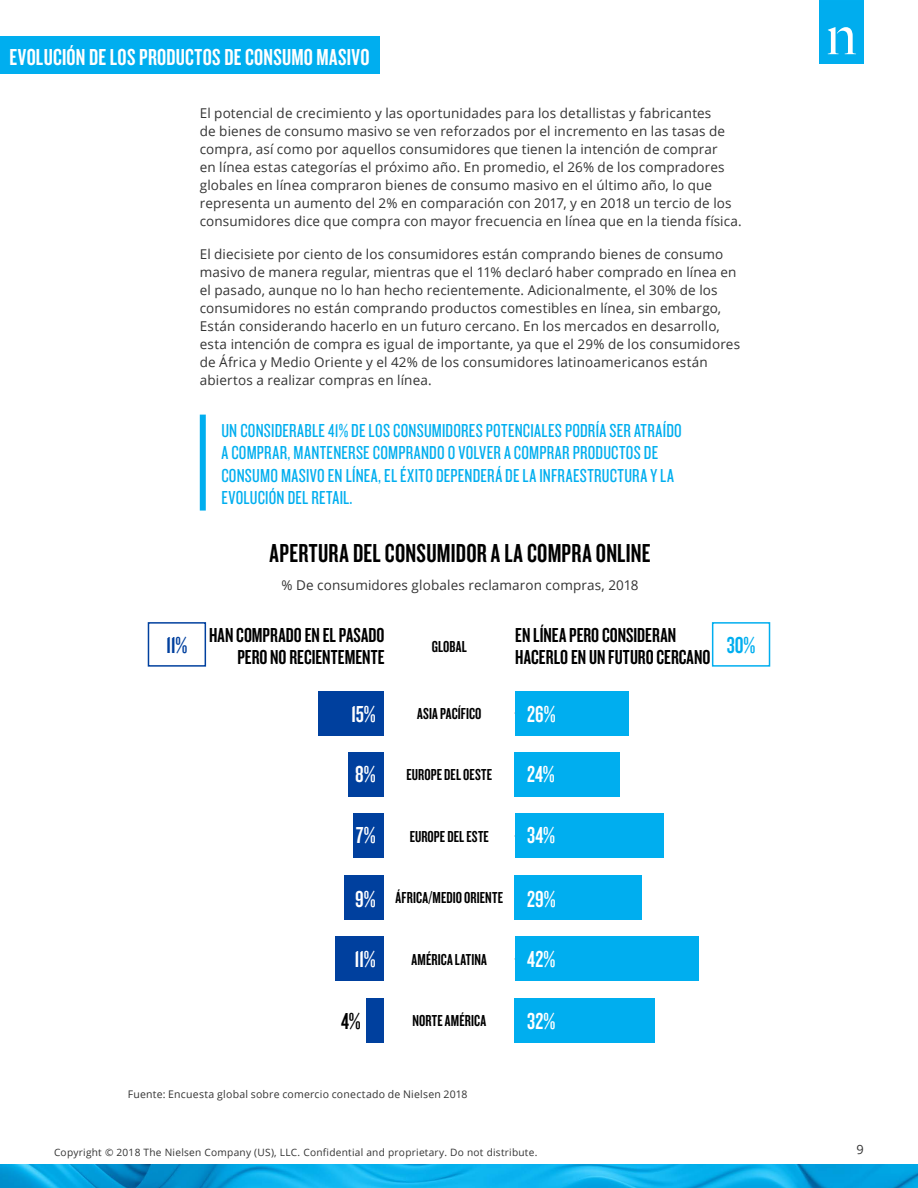
<style>
.page{position:relative;width:918px;height:1188px;background:#fff}
.page>*{position:absolute;margin:0;border:0;box-sizing:border-box;transform-origin:0 0}
.title_of_content{font:27px "Knockout 48 Featherweight";letter-spacing:.01em;color:#000}
.t1{font:24px "Knockout 48 Featherweight";letter-spacing:.01em;color:#fff}
.t2{font:24px "Knockout 48 Featherweight";color:#00409e}
.t3{font:24px "Knockout 48 Featherweight";color:#00aeef}
.t4{font:24px "Knockout 48 Featherweight";color:#000}
.t5{font:21px/22.5px "Knockout 48 Featherweight";color:#000}
.title_of_content-2{font:19.5px/22.5px "Knockout 28 Junior Feathrwt";letter-spacing:.015em;color:#00aeef}
.t6{font:16.5px "Knockout 48 Featherweight";letter-spacing:.005em;color:#000}
.body_text{font:13.5px/18px "Open Sans";letter-spacing:.01em;color:#333}
.t7{font:12.75px "Open Sans";color:#333}
.body_text-2{font:10.5px "Open Sans";letter-spacing:.02em;color:#333}
.t8{font:10.2px "Open Sans";letter-spacing:.025em;color:#333}
</style>
<div class="page">
<img style="left:0;top:1164px;width:918px;height:24px">
<div style="left:820px;top:0;width:44px;height:63px;background:#00adee"></div>
<svg style="left:828px;top:27px;width:28px;height:27px"></svg>
<div style="left:712px;top:622px;width:58px;height:45px;border:2px solid #00aeef"></div>
<div style="left:148px;top:622px;width:58px;height:45px;border:2px solid #00409e"></div>
<div style="left:515px;top:691px;width:114px;height:44px;background:#00aeef"></div>
<div style="left:515px;top:752px;width:105px;height:45px;background:#00aeef"></div>
<div style="left:515px;top:814px;width:149px;height:44px;background:#00aeef"></div>
<div style="left:515px;top:875px;width:127px;height:45px;background:#00aeef"></div>
<div style="left:515px;top:937px;width:184px;height:44px;background:#00aeef"></div>
<div style="left:515px;top:998px;width:140px;height:44px;background:#00aeef"></div>
<div style="left:318px;top:691px;width:66px;height:44px;background:#00409e"></div>
<div style="left:349px;top:752px;width:35px;height:45px;background:#00409e"></div>
<div style="left:353px;top:814px;width:31px;height:44px;background:#00409e"></div>
<div style="left:344px;top:875px;width:40px;height:45px;background:#00409e"></div>
<div style="left:336px;top:937px;width:48px;height:44px;background:#00409e"></div>
<div style="left:366px;top:998px;width:18px;height:44px;background:#00409e"></div>
<div style="left:0;top:37px;width:379px;height:37px;background:#00aeef"></div>
<div style="left:200px;top:415px;width:6px;height:96px;background:#00aeef"></div>
<p class="t1" style="left:9px;top:42px;width:362px">EVOLUCIÓN DE LOS PRODUCTOS DE CONSUMO MASIVO</p>
<p class="body_text" style="left:200px;top:104px;width:544px">El potencial de crecimiento y las oportunidades para los detallistas y fabricantes<br>de bienes de consumo masivo se ven reforzados por el incremento en las tasas de compra, así como por aquellos consumidores que tienen la intención de comprar<br>en línea estas categorías el próximo año. En promedio, el 26% de los compradores globales en línea compraron bienes de consumo masivo en el último año, lo que representa un aumento del 2% en comparación con 2017, y en 2018 un tercio de los consumidores dice que compra con mayor frecuencia en línea que en la tienda física.</p>
<p class="body_text" style="left:200px;top:245px;width:542px">El diecisiete por ciento de los consumidores están comprando bienes de consumo masivo de manera regular, mientras que el 11% declaró haber comprado en línea en el pasado, aunque no lo han hecho recientemente. Adicionalmente, el 30% de los consumidores no están comprando productos comestibles en línea, sin embargo, Están considerando hacerlo en un futuro cercano. En los mercados en desarrollo, esta intención de compra es igual de importante, ya que el 29% de los consumidores de África y Medio Oriente y el 42% de los consumidores latinoamericanos están abiertos a realizar compras en línea.</p>
<p class="title_of_content-2" style="left:221px;top:418px;width:462px">UN CONSIDERABLE 41% DE LOS CONSUMIDORES POTENCIALES PODRÍA SER ATRAÍDO A COMPRAR, MANTENERSE COMPRANDO O VOLVER A COMPRAR PRODUCTOS DE CONSUMO MASIVO EN LÍNEA, EL ÉXITO DEPENDERÁ DE LA INFRAESTRUCTURA Y LA EVOLUCIÓN DEL RETAIL.</p>
<p class="title_of_content" style="left:270px;top:537px;width:383px">APERTURA DEL CONSUMIDOR A LA COMPRA ONLINE</p>
<p class="body_text" style="left:282px;top:575px;width:359px">% De consumidores globales reclamaron compras, 2018</p>
<p class="t5" style="left:515px;top:623px;width:197px">EN LÍNEA PERO CONSIDERAN<br>HACERLO EN UN FUTURO CERCANO</p>
<p class="t5" style="left:209px;top:623px;width:177px;text-align:right">HAN COMPRADO EN EL PASADO<br>PERO NO RECIENTEMENTE</p>
<p class="t2" style="left:166px;top:631px;width:23px">11%</p>
<p class="t3" style="left:727px;top:631px;width:30px">30%</p>
<p class="t6" style="left:432px;top:637px;width:37px">GLOBAL</p>
<p class="t1" style="left:351px;top:700px;width:26px">15%</p>
<p class="t6" style="left:417px;top:703px;width:66px">ASIA PACÍFICO</p>
<p class="t1" style="left:527px;top:700px;width:30px">26%</p>
<p class="t1" style="left:355px;top:760px;width:22px">8%</p>
<p class="t6" style="left:407px;top:765px;width:87px">EUROPE DEL OESTE</p>
<p class="t1" style="left:527px;top:760px;width:29px">24%</p>
<p class="t1" style="left:356px;top:821px;width:21px">7%</p>
<p class="t6" style="left:410px;top:826px;width:81px">EUROPE DEL ESTE</p>
<p class="t1" style="left:527px;top:821px;width:29px">34%</p>
<p class="t1" style="left:355px;top:884px;width:22px">9%</p>
<p class="t6" style="left:396px;top:888px;width:109px">ÁFRICA/MEDIO ORIENTE</p>
<p class="t1" style="left:527px;top:884px;width:30px">29%</p>
<p class="t1" style="left:355px;top:945px;width:23px">11%</p>
<p class="t6" style="left:412px;top:949px;width:77px">AMÉRICA LATINA</p>
<p class="t1" style="left:527px;top:945px;width:30px">42%</p>
<p class="t4" style="left:341px;top:1007px;width:21px">4%</p>
<p class="t6" style="left:413px;top:1011px;width:75px">NORTE AMÉRICA</p>
<p class="t1" style="left:527px;top:1007px;width:30px">32%</p>
<p class="body_text-2" style="left:128px;top:1087px;width:341px">Fuente: Encuesta global sobre comercio conectado de Nielsen 2018</p>
<p class="t8" style="left:54px;top:1145px;width:485px">Copyright © 2018 The Nielsen Company (US), LLC. Confidential and proprietary. Do not distribute.</p>
<p class="t7" style="left:856px;top:1141px;width:9px">9</p>
</div>
